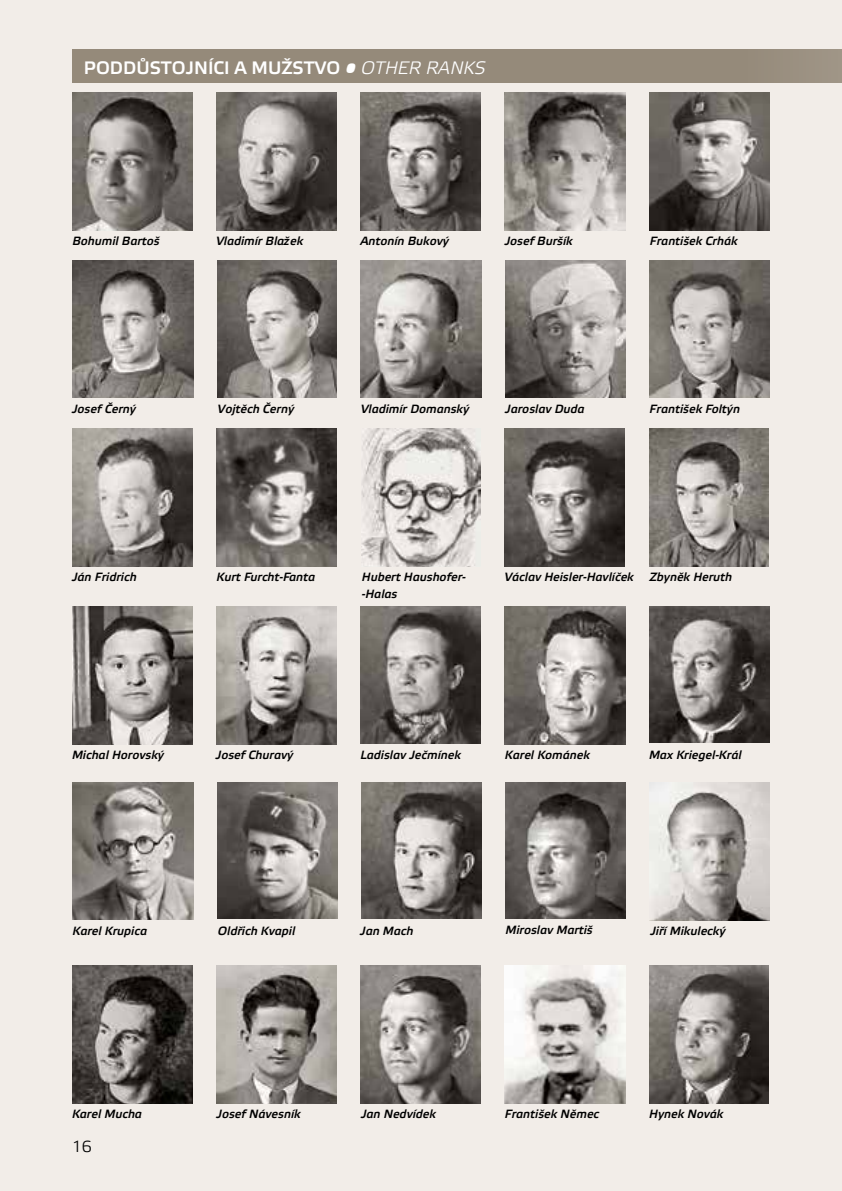
<style>
.page{position:relative;width:842px;height:1191px;background:#f2ede8}
.page>*{position:absolute;margin:0;border:0;box-sizing:border-box;transform-origin:0 0}
.t1{font:700 18px "Etelka Light Pro";color:#fff}
.t2{font:16px "Etelka Light Pro";color:#000}
.t3{font:italic 700 12px "Etelka Light Pro";color:#000}
.s1{font-weight:400;font-style:italic}
</style>
<div class="page">
<div style="left:72px;top:49px;width:770px;height:34px;background:#958a7a"></div>
<img style="left:650px;top:93px;width:120px;height:137px">
<img style="left:72px;top:93px;width:120px;height:137px">
<img style="left:216px;top:93px;width:120px;height:137px">
<img style="left:360px;top:93px;width:121px;height:137px">
<img style="left:505px;top:93px;width:121px;height:137px">
<img style="left:72px;top:260px;width:122px;height:138px">
<img style="left:218px;top:260px;width:119px;height:138px">
<img style="left:361px;top:260px;width:120px;height:138px">
<img style="left:505px;top:260px;width:120px;height:138px">
<img style="left:650px;top:260px;width:120px;height:138px">
<img style="left:649px;top:428px;width:120px;height:138px">
<img style="left:72px;top:428px;width:120px;height:138px">
<img style="left:217px;top:428px;width:120px;height:138px">
<img style="left:505px;top:428px;width:120px;height:138px">
<img style="left:362px;top:428px;width:119px;height:138px">
<img style="left:72px;top:607px;width:120px;height:137px">
<img style="left:216px;top:607px;width:120px;height:137px">
<img style="left:360px;top:607px;width:120px;height:136px">
<img style="left:505px;top:607px;width:121px;height:137px">
<img style="left:650px;top:607px;width:120px;height:136px">
<img style="left:72px;top:782px;width:122px;height:137px">
<img style="left:218px;top:782px;width:119px;height:137px">
<img style="left:361px;top:782px;width:120px;height:137px">
<img style="left:505px;top:782px;width:121px;height:137px">
<img style="left:652px;top:782px;width:118px;height:138px">
<img style="left:649px;top:965px;width:120px;height:138px">
<img style="left:72px;top:965px;width:120px;height:138px">
<img style="left:216px;top:965px;width:121px;height:138px">
<img style="left:361px;top:965px;width:120px;height:138px">
<img style="left:505px;top:965px;width:120px;height:138px">
<h1 class="t1" style="left:84px;top:58px;width:403px">PODDŮSTOJNÍCI A MUŽSTVO <span class="s1">• OTHER RANKS</span></h1>
<p class="t3" style="left:72px;top:234px;width:89px">Bohumil Bartoš</p>
<p class="t3" style="left:216px;top:234px;width:89px">Vladimír Blažek</p>
<p class="t3" style="left:360px;top:234px;width:90px">Antonín Bukový</p>
<p class="t3" style="left:505px;top:234px;width:70px">Josef Buršík</p>
<p class="t3" style="left:650px;top:234px;width:89px">František Crhák</p>
<p class="t3" style="left:72px;top:402px;width:65px">Josef Černý</p>
<p class="t3" style="left:218px;top:402px;width:78px">Vojtěch Černý</p>
<p class="t3" style="left:361px;top:402px;width:110px">Vladimír Domanský</p>
<p class="t3" style="left:505px;top:402px;width:81px">Jaroslav Duda</p>
<p class="t3" style="left:650px;top:402px;width:92px">František Foltýn</p>
<p class="t3" style="left:72px;top:570px;width:66px">Ján Fridrich</p>
<p class="t3" style="left:217px;top:570px;width:100px">Kurt Furcht-Fanta</p>
<p class="t3" style="left:362px;top:570px;width:106px">Hubert Haushofer-</p>
<p class="t3" style="left:504px;top:570px;width:131px">Václav Heisler-Havlíček</p>
<p class="t3" style="left:649px;top:570px;width:84px">Zbyněk Heruth</p>
<p class="t3" style="left:362px;top:587px;width:37px">-Halas</p>
<p class="t3" style="left:72px;top:748px;width:94px">Michal Horovský</p>
<p class="t3" style="left:216px;top:748px;width:79px">Josef Churavý</p>
<p class="t3" style="left:360px;top:748px;width:102px">Ladislav Ječmínek</p>
<p class="t3" style="left:505px;top:748px;width:87px">Karel Kománek</p>
<p class="t3" style="left:649px;top:748px;width:94px">Max Kriegel-Král</p>
<p class="t3" style="left:72px;top:924px;width:76px">Karel Krupica</p>
<p class="t3" style="left:218px;top:924px;width:79px">Oldřich Kvapil</p>
<p class="t3" style="left:360px;top:924px;width:55px">Jan Mach</p>
<p class="t3" style="left:505px;top:923px;width:89px">Miroslav Martiš</p>
<p class="t3" style="left:650px;top:924px;width:77px">Jiří Mikulecký</p>
<p class="t3" style="left:72px;top:1107px;width:72px">Karel Mucha</p>
<p class="t3" style="left:216px;top:1107px;width:86px">Josef Návesník</p>
<p class="t3" style="left:361px;top:1107px;width:77px">Jan Nedvídek</p>
<p class="t3" style="left:505px;top:1107px;width:96px">František Němec</p>
<p class="t3" style="left:649px;top:1107px;width:76px">Hynek Novák</p>
<h2 class="t2" style="left:72px;top:1138px;width:21px">16</h2>
</div>
